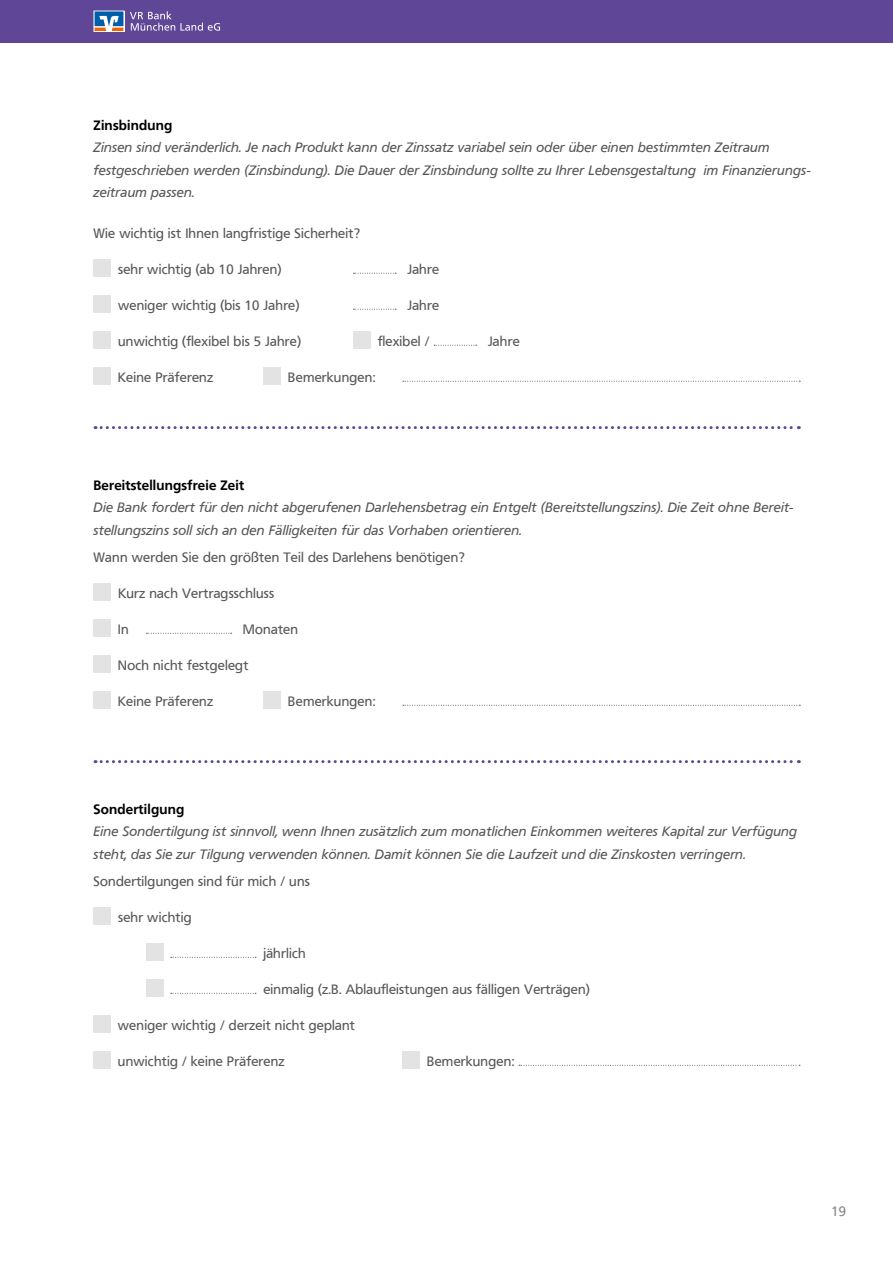
<style>
.page{position:relative;width:893px;height:1263px;background:#fff}
.page>*{position:absolute;margin:0;border:0;box-sizing:border-box;transform-origin:0 0}
.t1{font:italic 13.5px/22.5px "Frutiger VR";letter-spacing:.015em;color:#575756}
.t2{font:13.5px "Frutiger VR";letter-spacing:.015em;color:#575756}
.t3{font:700 13.5px "Frutiger VR";letter-spacing:.015em;color:#000}
.t4{font:13.5px "Frutiger VR";color:#878787}
</style>
<div class="page">
<div style="left:0;top:0;width:893px;height:43px;background:#604696"></div>
<div style="left:94px;top:11px;width:30px;height:21px;border:1px solid #fff"></div>
<svg style="left:95px;top:11px;width:28px;height:20px"></svg>
<svg style="left:130px;top:11px;width:90px;height:20px"></svg>
<svg style="left:95px;top:426px;width:704px;height:3px"></svg>
<svg style="left:95px;top:760px;width:704px;height:3px"></svg>
<div style="left:94px;top:584px;width:17px;height:17px;background:#e3e3e3"></div>
<div style="left:94px;top:620px;width:17px;height:17px;background:#e3e3e3"></div>
<svg style="left:146px;top:633px;width:86px;height:1px"></svg>
<div style="left:94px;top:656px;width:17px;height:17px;background:#e3e3e3"></div>
<div style="left:94px;top:692px;width:17px;height:17px;background:#e3e3e3"></div>
<div style="left:264px;top:692px;width:17px;height:17px;background:#e3e3e3"></div>
<svg style="left:403px;top:705px;width:397px;height:1px"></svg>
<div style="left:94px;top:260px;width:17px;height:17px;background:#e3e3e3"></div>
<svg style="left:353px;top:273px;width:43px;height:1px"></svg>
<div style="left:94px;top:296px;width:17px;height:17px;background:#e3e3e3"></div>
<svg style="left:353px;top:309px;width:43px;height:1px"></svg>
<div style="left:94px;top:332px;width:17px;height:17px;background:#e3e3e3"></div>
<div style="left:353px;top:332px;width:17px;height:17px;background:#e3e3e3"></div>
<svg style="left:434px;top:345px;width:43px;height:1px"></svg>
<div style="left:94px;top:368px;width:17px;height:17px;background:#e3e3e3"></div>
<div style="left:264px;top:368px;width:17px;height:17px;background:#e3e3e3"></div>
<svg style="left:403px;top:381px;width:397px;height:1px"></svg>
<div style="left:94px;top:908px;width:17px;height:17px;background:#e3e3e3"></div>
<div style="left:146px;top:944px;width:17px;height:17px;background:#e3e3e3"></div>
<svg style="left:171px;top:957px;width:85px;height:1px"></svg>
<div style="left:146px;top:980px;width:17px;height:17px;background:#e3e3e3"></div>
<svg style="left:171px;top:993px;width:85px;height:1px"></svg>
<div style="left:94px;top:1016px;width:17px;height:17px;background:#e3e3e3"></div>
<div style="left:94px;top:1052px;width:17px;height:17px;background:#e3e3e3"></div>
<div style="left:403px;top:1052px;width:17px;height:17px;background:#e3e3e3"></div>
<svg style="left:519px;top:1065px;width:281px;height:1px"></svg>
<p class="t3" style="left:94px;top:117px;width:80px">Zinsbindung</p>
<p class="t1" style="left:94px;top:136px;width:719px">Zinsen sind veränderlich. Je nach Produkt kann der Zinssatz variabel sein oder über einen bestimmten Zeitraum festgeschrieben werden (Zinsbindung). Die Dauer der Zinsbindung sollte zu Ihrer Lebensgestaltung im Finanzierungs&shy;zeitraum passen.</p>
<p class="t2" style="left:94px;top:225px;width:268px">Wie wichtig ist Ihnen langfristige Sicherheit?</p>
<p class="t2" style="left:118px;top:261px;width:165px">sehr wichtig (ab 10 Jahren)</p>
<p class="t2" style="left:407px;top:261px;width:33px">Jahre</p>
<p class="t2" style="left:118px;top:297px;width:183px">weniger wichtig (bis 10 Jahre)</p>
<p class="t2" style="left:407px;top:297px;width:33px">Jahre</p>
<p class="t2" style="left:118px;top:333px;width:184px">unwichtig (flexibel bis 5 Jahre)</p>
<p class="t2" style="left:378px;top:333px;width:53px">flexibel /</p>
<p class="t2" style="left:488px;top:333px;width:33px">Jahre</p>
<p class="t2" style="left:118px;top:369px;width:97px">Keine Präferenz</p>
<p class="t2" style="left:288px;top:369px;width:89px">Bemerkungen:</p>
<p class="t3" style="left:94px;top:477px;width:152px">Bereitstellungsfreie Zeit</p>
<p class="t1" style="left:94px;top:496px;width:702px">Die Bank fordert für den nicht abgerufenen Darlehensbetrag ein Entgelt (Bereitstellungszins). Die Zeit ohne Bereit&shy;stellungszins soll sich an den Fälligkeiten für das Vorhaben orientieren.</p>
<p class="t2" style="left:94px;top:549px;width:373px">Wann werden Sie den größten Teil des Darlehens benötigen?</p>
<p class="t2" style="left:118px;top:585px;width:158px">Kurz nach Vertragsschluss</p>
<p class="t2" style="left:118px;top:621px;width:12px">In</p>
<p class="t2" style="left:243px;top:621px;width:57px">Monaten</p>
<p class="t2" style="left:118px;top:657px;width:132px">Noch nicht festgelegt</p>
<p class="t2" style="left:118px;top:693px;width:97px">Keine Präferenz</p>
<p class="t2" style="left:288px;top:693px;width:89px">Bemerkungen:</p>
<p class="t3" style="left:94px;top:801px;width:92px">Sondertilgung</p>
<p class="t1" style="left:94px;top:820px;width:705px">Eine Sondertilgung ist sinnvoll, wenn Ihnen zusätzlich zum monatlichen Einkommen weiteres Kapital zur Verfügung steht, das Sie zur Tilgung verwenden können. Damit können Sie die Laufzeit und die Zinskosten verringern.</p>
<p class="t2" style="left:94px;top:873px;width:218px">Sondertilgungen sind für mich / uns</p>
<p class="t2" style="left:118px;top:909px;width:75px">sehr wichtig</p>
<p class="t2" style="left:263px;top:945px;width:44px">jährlich</p>
<p class="t2" style="left:263px;top:981px;width:328px">einmalig (z.B. Ablaufleistungen aus fälligen Verträgen)</p>
<p class="t2" style="left:118px;top:1017px;width:239px">weniger wichtig / derzeit nicht geplant</p>
<p class="t2" style="left:118px;top:1053px;width:168px">unwichtig / keine Präferenz</p>
<p class="t2" style="left:427px;top:1053px;width:89px">Bemerkungen:</p>
<p class="t4" style="left:832px;top:1203px;width:16px">19</p>
</div>
